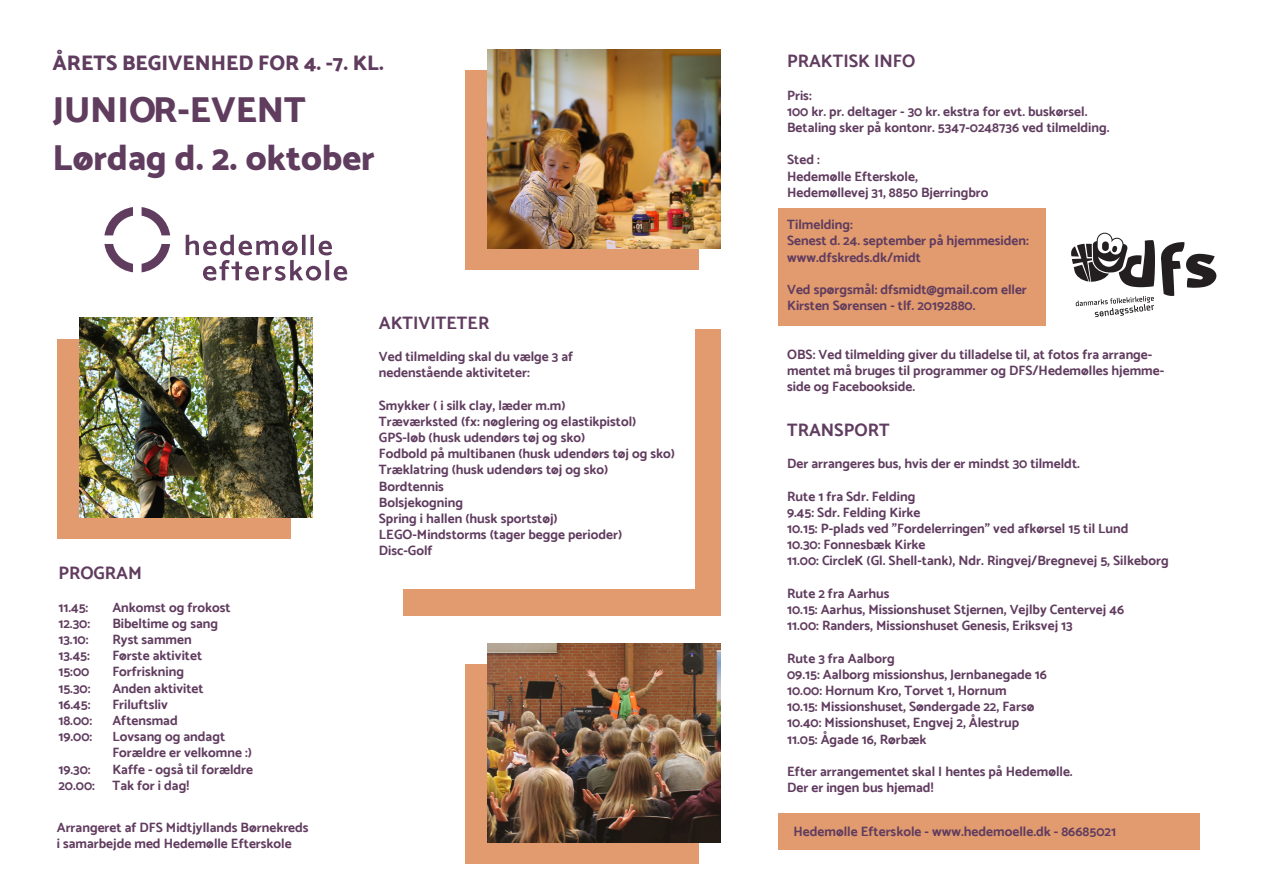
<style>
.page{position:relative;width:1263px;height:893px;background:#fff}
.page>*{position:absolute;margin:0;border:0;box-sizing:border-box;transform-origin:0 0}
.t1{font:800 36px "Catamaran";color:#603c5f}
.t2{font:800 21px "Catamaran";color:#603c5f}
.t3{font:700 18px "Catamaran";color:#603c5f}
.t4{font:700 13.5px/16.2px "Catamaran";color:#603c5f}
</style>
<div class="page">
<div style="left:778px;top:814px;width:422px;height:36px;background:#e29b6e"></div>
<div style="left:403px;top:329px;width:318px;height:287px;background:#e29b6e"></div>
<div style="left:778px;top:209px;width:268px;height:117px;background:#e29b6e"></div>
<svg style="left:104px;top:207px;width:29px;height:28px"></svg>
<svg style="left:142px;top:207px;width:28px;height:28px"></svg>
<svg style="left:104px;top:244px;width:29px;height:28px"></svg>
<svg style="left:142px;top:244px;width:28px;height:28px"></svg>
<svg style="left:186px;top:235px;width:161px;height:46px"></svg>
<svg style="left:1161px;top:242px;width:55px;height:54px"></svg>
<svg style="left:1076px;top:296px;width:78px;height:21px"></svg>
<svg style="left:1071px;top:233px;width:84px;height:54px"></svg>
<div style="left:465px;top:70px;width:233px;height:200px;background:#e29b6e"></div>
<img style="left:487px;top:49px;width:234px;height:200px">
<div style="left:57px;top:339px;width:233px;height:200px;background:#e29b6e"></div>
<img style="left:79px;top:318px;width:234px;height:199px">
<div style="left:465px;top:664px;width:233px;height:200px;background:#e29b6e"></div>
<img style="left:487px;top:643px;width:234px;height:200px">
<div style="left:368px;top:302px;width:326px;height:287px;background:#fff"></div>
<p class="t2" style="left:53px;top:51px;width:333px">ÅRETS BEGIVENHED FOR 4. -7. KL.</p>
<p class="t1" style="left:53px;top:89px;width:255px">JUNIOR-EVENT</p>
<p class="t1" style="left:53px;top:137px;width:324px">Lørdag d. 2. oktober</p>
<p class="t3" style="left:58px;top:562px;width:85px">PROGRAM</p>
<p class="t4" style="left:58px;top:599px;width:31px">11.45:</p>
<p class="t4" style="left:112px;top:599px;width:120px">Ankomst og frokost</p>
<p class="t4" style="left:58px;top:615px;width:33px">12.30:</p>
<p class="t4" style="left:112px;top:615px;width:107px">Bibeltime og sang</p>
<p class="t4" style="left:58px;top:631px;width:32px">13.10:</p>
<p class="t4" style="left:112px;top:631px;width:81px">Ryst sammen</p>
<p class="t4" style="left:58px;top:647px;width:33px">13.45:</p>
<p class="t4" style="left:112px;top:647px;width:91px">Første aktivitet</p>
<p class="t4" style="left:58px;top:664px;width:33px">15:00</p>
<p class="t4" style="left:112px;top:664px;width:73px">Forfriskning</p>
<p class="t4" style="left:58px;top:680px;width:34px">15.30:</p>
<p class="t4" style="left:112px;top:680px;width:93px">Anden aktivitet</p>
<p class="t4" style="left:58px;top:696px;width:34px">16.45:</p>
<p class="t4" style="left:112px;top:696px;width:57px">Friluftsliv</p>
<p class="t4" style="left:58px;top:712px;width:35px">18.00:</p>
<p class="t4" style="left:112px;top:712px;width:67px">Aftensmad</p>
<p class="t4" style="left:58px;top:728px;width:35px">19.00:</p>
<p class="t4" style="left:112px;top:728px;width:141px">Lovsang og andagt<br>Forældre er velkomne :)</p>
<p class="t4" style="left:58px;top:761px;width:34px">19.30:</p>
<p class="t4" style="left:112px;top:761px;width:142px">Kaffe - også til forældre</p>
<p class="t4" style="left:58px;top:777px;width:38px">20.00:</p>
<p class="t4" style="left:112px;top:777px;width:78px">Tak for i dag!</p>
<p class="t4" style="left:57px;top:819px;width:253px">Arrangeret af DFS Midtjyllands Børnekreds</p>
<p class="t4" style="left:57px;top:835px;width:236px">i samarbejde med Hedemølle Efterskole</p>
<p class="t3" style="left:379px;top:312px;width:112px">AKTIVITETER</p>
<p class="t4" style="left:379px;top:348px;width:196px">Ved tilmelding skal du vælge 3 af</p>
<p class="t4" style="left:379px;top:364px;width:152px">nedenstående aktiviteter:</p>
<p class="t4" style="left:379px;top:397px;width:188px">Smykker ( i silk clay, læder m.m)</p>
<p class="t4" style="left:379px;top:413px;width:259px">Træværksted (fx: nøglering og elastikpistol)</p>
<p class="t4" style="left:379px;top:429px;width:208px">GPS-løb (husk udendørs tøj og sko)</p>
<p class="t4" style="left:379px;top:445px;width:298px">Fodbold på multibanen (husk udendørs tøj og sko)</p>
<p class="t4" style="left:379px;top:462px;width:231px">Træklatring (husk udendørs tøj og sko)</p>
<p class="t4" style="left:379px;top:478px;width:67px">Bordtennis</p>
<p class="t4" style="left:379px;top:494px;width:86px">Bolsjekogning</p>
<p class="t4" style="left:379px;top:510px;width:180px">Spring i hallen (husk sportstøj)</p>
<p class="t4" style="left:379px;top:526px;width:245px">LEGO-Mindstorms (tager begge perioder)</p>
<p class="t4" style="left:379px;top:543px;width:55px">Disc-Golf</p>
<p class="t3" style="left:787px;top:51px;width:130px">PRAKTISK INFO</p>
<p class="t4" style="left:787px;top:87px;width:26px">Pris:</p>
<p class="t4" style="left:787px;top:103px;width:302px">100 kr. pr. deltager - 30 kr. ekstra for evt. buskørsel.</p>
<p class="t4" style="left:787px;top:119px;width:324px">Betaling sker på kontonr. 5347-0248736 ved tilmelding.</p>
<p class="t4" style="left:787px;top:152px;width:34px">Sted :</p>
<p class="t4" style="left:787px;top:168px;width:132px">Hedemølle Efterskole,</p>
<p class="t4" style="left:787px;top:184px;width:203px">Hedemøllevej 31, 8850 Bjerringbro</p>
<p class="t4" style="left:787px;top:217px;width:67px">Tilmelding:</p>
<p class="t4" style="left:787px;top:233px;width:243px">Senest d. 24. september på hjemmesiden:</p>
<p class="t4" style="left:787px;top:249px;width:135px">www.dfskreds.dk/midt</p>
<p class="t4" style="left:787px;top:281px;width:241px">Ved spørgsmål: dfsmidt@gmail.com eller</p>
<p class="t4" style="left:787px;top:298px;width:190px">Kirsten Sørensen - tlf. 20192880.</p>
<p class="t4" style="left:787px;top:346px;width:379px">OBS: Ved tilmelding giver du tilladelse til, at fotos fra arrange&shy;mentet må bruges til programmer og DFS/Hedemølles hjemme&shy;side og Facebookside.</p>
<p class="t3" style="left:787px;top:419px;width:104px">TRANSPORT</p>
<p class="t4" style="left:787px;top:455px;width:294px">Der arrangeres bus, hvis der er mindst 30 tilmeldt.</p>
<p class="t4" style="left:787px;top:488px;width:130px">Rute 1 fra Sdr. Felding</p>
<p class="t4" style="left:787px;top:504px;width:135px">9.45: Sdr. Felding Kirke</p>
<p class="t4" style="left:787px;top:520px;width:343px">10.15: P-plads ved ”Fordelerringen” ved afkørsel 15 til Lund</p>
<p class="t4" style="left:787px;top:536px;width:140px">10.30: Fonnesbæk Kirke</p>
<p class="t4" style="left:787px;top:553px;width:383px">11.00: CircleK (Gl. Shell-tank), Ndr. Ringvej/Bregnevej 5, Silkeborg</p>
<p class="t4" style="left:787px;top:585px;width:104px">Rute 2 fra Aarhus</p>
<p class="t4" style="left:787px;top:601px;width:338px">10.15: Aarhus, Missionshuset Stjernen, Vejlby Centervej 46</p>
<p class="t4" style="left:787px;top:617px;width:287px">11.00: Randers, Missionshuset Genesis, Eriksvej 13</p>
<p class="t4" style="left:787px;top:650px;width:109px">Rute 3 fra Aalborg</p>
<p class="t4" style="left:787px;top:666px;width:261px">09.15: Aalborg missionshus, Jernbanegade 16</p>
<p class="t4" style="left:787px;top:682px;width:221px">10.00: Hornum Kro, Torvet 1, Hornum</p>
<p class="t4" style="left:787px;top:698px;width:249px">10.15: Missionshuset, Søndergade 22, Farsø</p>
<p class="t4" style="left:787px;top:715px;width:233px">10.40: Missionshuset, Engvej 2, Ålestrup</p>
<p class="t4" style="left:787px;top:731px;width:141px">11.05: Ågade 16, Rørbæk</p>
<p class="t4" style="left:787px;top:763px;width:287px">Efter arrangementet skal I hentes på Hedemølle.</p>
<p class="t4" style="left:787px;top:779px;width:148px">Der er ingen bus hjemad!</p>
<p class="t4" style="left:793px;top:823px;width:324px">Hedemølle Efterskole - www.hedemoelle.dk - 86685021</p>
</div>
